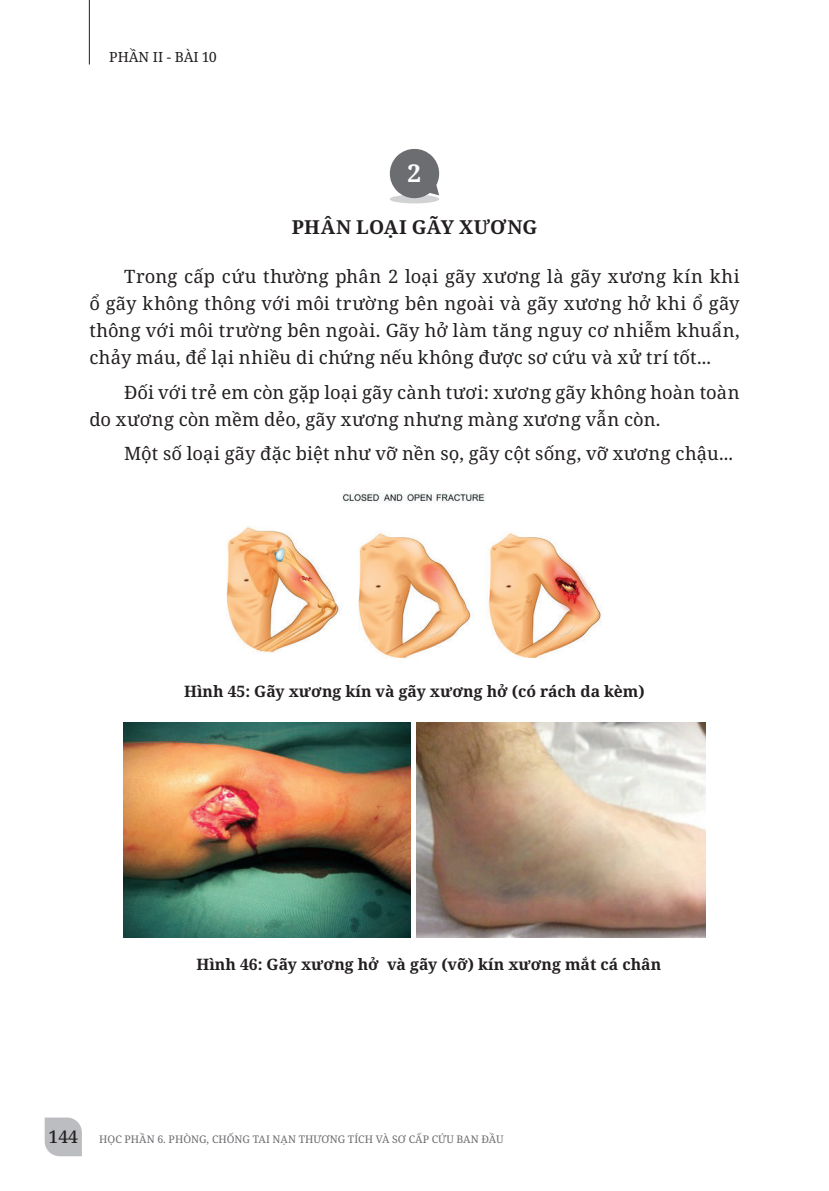
<style>
.page{position:relative;width:829px;height:1191px;background:#fff}
.page>*{position:absolute;margin:0;border:0;box-sizing:border-box;transform-origin:0 0}
.t1{font:700 24.5px "Noto Serif";color:#fff}
.Subtitle_1{font:700 19.25px "Noto Serif";letter-spacing:.01em;color:#231f20}
.t2{font:18.38px/27.1px "Noto Serif";letter-spacing:.01em;color:#231f20;text-align:justify}
.t3{font:700 15.75px "Noto Serif";color:#231f20}
.t4{font:14px "Noto Serif";color:#231f20}
.t5{font:10.5px "Noto Serif";color:#6c6d70}
.s1{font-weight:500;font-size:17.5px;color:#231f20}
</style>
<div class="page">
<svg style="left:45px;top:1117px;width:37px;height:39px"></svg>
<hr style="left:89px;top:0;width:1px;height:64px;background:#231f20">
<div style="left:389px;top:195px;width:50px;height:8px;background:#d1d2d4;border-radius:50%"></div>
<svg style="left:389px;top:149px;width:51px;height:51px"></svg>
<img style="left:226px;top:493px;width:376px;height:166px">
<img style="left:123px;top:722px;width:287px;height:216px">
<img style="left:416px;top:722px;width:289px;height:216px">
<p class="t4" style="left:109px;top:47px;width:109px">PHẦN II - BÀI 10</p>
<p class="t1" style="left:407px;top:156px;width:15px">2</p>
<p class="Subtitle_1" style="left:292px;top:213px;width:247px">PHÂN LOẠI GÃY XƯƠNG</p>
<p class="t2" style="left:89px;top:263px;width:651px;text-indent:35px">Trong cấp cứu thường phân 2 loại gãy xương là gãy xương kín khi ổ gãy không thông với môi trường bên ngoài và gãy xương hở khi ổ gãy thông với môi trường bên ngoài. Gãy hở làm tăng nguy cơ nhiễm khuẩn, chảy máu, để lại nhiều di chứng nếu không được sơ cứu và xử trí tốt...</p>
<p class="t2" style="left:89px;top:379px;width:651px;text-indent:35px">Đối với trẻ em còn gặp loại gãy cành tươi: xương gãy không hoàn toàn do xương còn mềm dẻo, gãy xương nhưng màng xương vẫn còn.</p>
<p class="t2" style="left:124px;top:441px;width:610px">Một số loại gãy đặc biệt như vỡ nền sọ, gãy cột sống, vỡ xương chậu...</p>
<p class="t3" style="left:184px;top:680px;width:462px">Hình 45: Gãy xương kín và gãy xương hở (có rách da kèm)</p>
<p class="t3" style="left:196px;top:953px;width:466px">Hình 46: Gãy xương hở và gãy (vỡ) kín xương mắt cá chân</p>
<p class="t5" style="left:49px;top:1131px;width:456px"><span class="s1">144</span> HỌC PHẦN 6. PHÒNG, CHỐNG TAI NẠN THƯƠNG TÍCH VÀ SƠ CẤP CỨU BAN ĐẦU</p>
</div>
